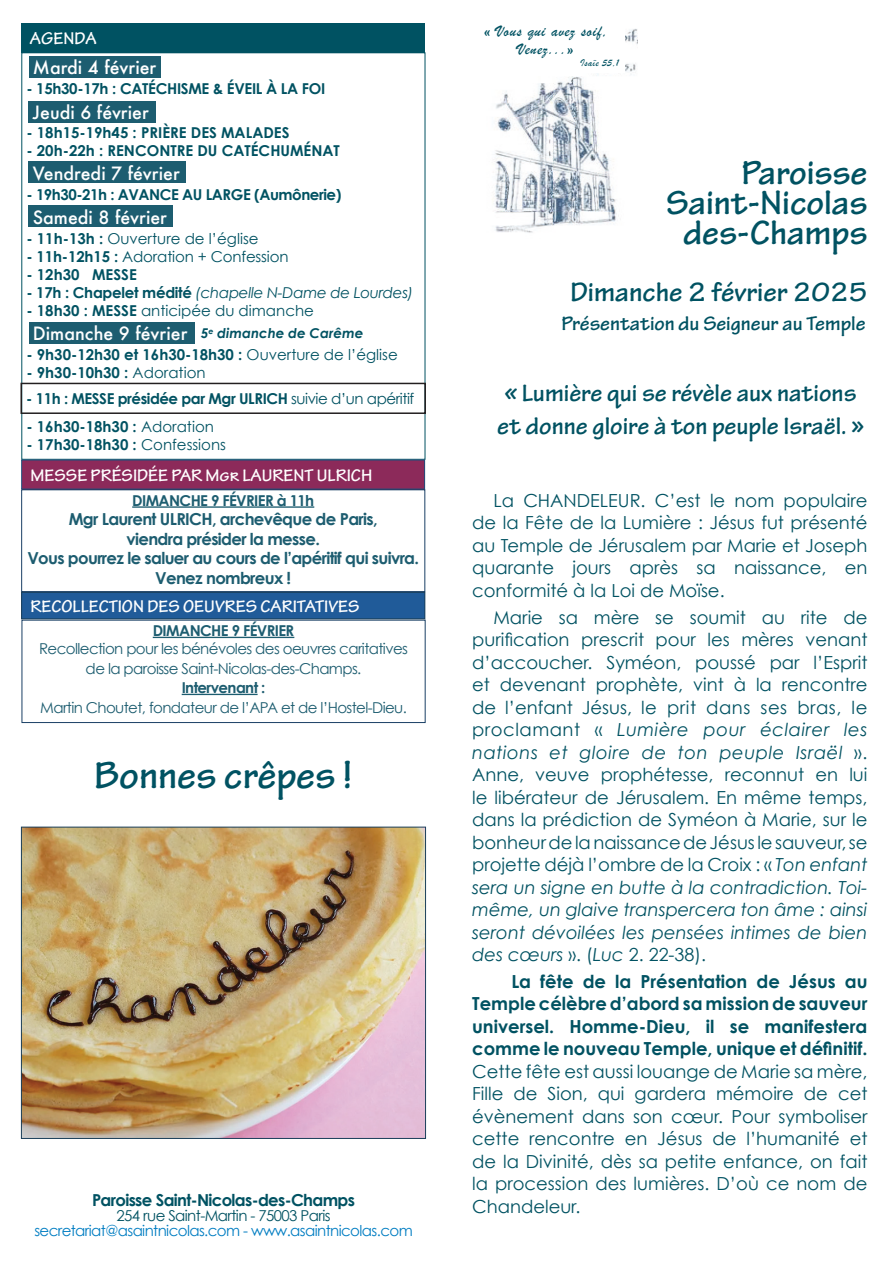
<style>
.page{position:relative;width:893px;height:1263px;background:#fff}
.page>*{position:absolute;margin:0;border:0;box-sizing:border-box;transform-origin:0 0}
.t1{font:700 40.5px "Tekton Pro";color:#005262}
.t2{font:700 36px/30px "Tekton Pro";color:#005262;text-align:right}
.t3{font:700 28.5px "Tekton Pro";color:#005262}
.t4{font:700 25.5px/32.5px "Tekton Pro";color:#005262}
.t5{font:700 21px "Tekton Pro";color:#005262}
.t6{font:18px/22.5px "Century Gothic";color:#005262;text-align:justify}
.t7{font:700 18px/22.5px "Century Gothic";color:#005262;text-align:justify}
.t8{font:700 18px "Tekton Pro";color:#fff}
.t9{font:500 17.85px "Futura";color:#fff}
.t10{font:700 16.5px/19.5px "Century Gothic";letter-spacing:-.04em;color:#1d5d70;text-align:center}
.t11{font:700 16.5px "Century Gothic";letter-spacing:-.04em;color:#005262}
.t12{font:16.5px/18px "Brush Script";letter-spacing:.04em;color:#005262;text-align:center}
.t13{font:700 15px "Century Gothic";color:#005262}
.t14{font:15px/19.5px "Century Gothic";letter-spacing:-.04em;color:#1d5d70;text-align:center}
.t15{font:15px "Century Gothic";letter-spacing:-.01em;color:#005262}
.t16{font:700 15px "Century Gothic";letter-spacing:-.03em;color:#005262}
.t17{font:15px "Century Gothic";letter-spacing:-.04em;color:#007dc2}
.t18{font:700 15px "Century Gothic";letter-spacing:-.04em;color:#1d5d70}
.t19{font:italic 15px "Century Gothic";letter-spacing:-.02em;color:#005262}
.t20{font:700 15px "Century Gothic";letter-spacing:-.02em;color:#005262}
.t21{font:15px "Century Gothic";letter-spacing:-.04em;color:#005262}
.t22{font:italic 700 13.5px "Century Gothic";color:#005262}
.t23{font:10.5px "Brush Script";letter-spacing:.04em;color:#005262}
.s1{font-weight:700}
.s2{font-weight:700;font-style:normal}
.s3{font-weight:400}
.s4{font-style:italic}
</style>
<div class="page">
<img style="left:492px;top:29px;width:146px;height:204px">
<div style="left:466px;top:22px;width:159px;height:50px;background:#fff"></div>
<div style="left:21px;top:23px;width:404px;height:29px;background:#005262"></div>
<div style="left:29px;top:322px;width:166px;height:21px;background:#1d5d70"></div>
<div style="left:29px;top:56px;width:132px;height:22px;background:#1d5d70"></div>
<div style="left:29px;top:101px;width:127px;height:21px;background:#1d5d70"></div>
<div style="left:29px;top:206px;width:144px;height:21px;background:#1d5d70"></div>
<div style="left:29px;top:162px;width:157px;height:21px;background:#1d5d70"></div>
<hr style="left:153px;top:637px;width:141px;height:1px;background:#1d5d70">
<hr style="left:182px;top:694px;width:76px;height:1px;background:#1d5d70">
<div style="left:22px;top:620px;width:404px;height:103px;border:1px solid #1a4065"></div>
<div style="left:22px;top:592px;width:403px;height:27px;background:#205b99"></div>
<div style="left:21px;top:592px;width:404px;height:27px;border:1px solid #1b405b"></div>
<div style="left:22px;top:460px;width:403px;height:29px;background:#8c2a5a"></div>
<div style="left:21px;top:460px;width:404px;height:29px;border:1px solid #214d7b"></div>
<hr style="left:132px;top:506px;width:182px;height:2px;background:#1d5d70">
<div style="left:21px;top:489px;width:404px;height:103px;border:1px solid #1a4065"></div>
<img style="left:23px;top:829px;width:401px;height:307px">
<div style="left:21px;top:827px;width:405px;height:311px;border:1px solid #1b405b"></div>
<div style="left:21px;top:383px;width:405px;height:31px;border:2px solid #231f20"></div>
<p class="t8" style="left:30px;top:27px;width:68px">AGENDA</p>
<p class="t9" style="left:33px;top:55px;width:125px">Mardi 4 février</p>
<p class="t9" style="left:33px;top:100px;width:117px">Jeudi 6 février</p>
<p class="t20" style="left:26px;top:79px;width:300px">- 15h30-17h : CATÉCHISME &amp; ÉVEIL À LA FOI</p>
<p class="t13" style="left:26px;top:123px;width:265px">- 18h15-19h45 : PRIÈRE DES MALADES</p>
<p class="t13" style="left:26px;top:141px;width:315px">- 20h-22h : RENCONTRE DU CATÉCHUMÉNAT</p>
<p class="t16" style="left:26px;top:185px;width:316px">- 19h30-21h : AVANCE AU LARGE (Aumônerie)</p>
<p class="t15" style="left:26px;top:229px;width:234px"><span class="s1">- 11h-13h :</span> Ouverture de l’église</p>
<p class="t15" style="left:26px;top:247px;width:264px"><span class="s1">- 11h-12h15 :</span> Adoration + Confession</p>
<p class="t13" style="left:26px;top:265px;width:112px">- 12h30 MESSE</p>
<p class="t19" style="left:26px;top:283px;width:388px"><span class="s2">- 17h : Chapelet médité</span> (chapelle N-Dame de Lourdes)</p>
<p class="t15" style="left:26px;top:301px;width:289px"><span class="s1">- 18h30 : MESSE</span> anticipée du dimanche</p>
<p class="t22" style="left:201px;top:324px;width:164px">5<sup>e</sup> dimanche de Carême</p>
<p class="t13" style="left:26px;top:345px;width:373px">- 9h30-12h30 et 16h30-18h30 : <span class="s3">Ouverture de l’église</span></p>
<p class="t13" style="left:26px;top:363px;width:181px">- 9h30-10h30 : <span class="s3">Adoration</span></p>
<p class="t9" style="left:33px;top:161px;width:148px">Vendredi 7 février</p>
<p class="t9" style="left:33px;top:205px;width:136px">Samedi 8 février</p>
<p class="t9" style="left:33px;top:321px;width:156px">Dimanche 9 février</p>
<p class="t16" style="left:26px;top:389px;width:390px">- 11h : MESSE présidée par Mgr ULRICH <span class="s3">suivie d’un apéritif</span></p>
<p class="t13" style="left:26px;top:417px;width:189px">- 16h30-18h30 : <span class="s3">Adoration</span></p>
<p class="t13" style="left:26px;top:435px;width:201px">- 17h30-18h30 : <span class="s3">Confessions</span></p>
<p class="t8" style="left:31px;top:464px;width:343px">MESSE PRÉSIDÉE PAR Mgr LAURENT ULRICH</p>
<p class="t18" style="left:132px;top:491px;width:184px">DIMANCHE 9 FÉVRIER à 11h</p>
<p class="t10" style="left:27px;top:509px;width:393px">Mgr Laurent ULRICH, archevêque de Paris,<br>viendra présider la messe.<br>Vous pourrez le saluer au cours de l’apéritif qui suivra.<br>Venez nombreux !</p>
<p class="t8" style="left:31px;top:595px;width:330px">RECOLLECTION DES OEUVRES CARITATIVES</p>
<p class="t18" style="left:153px;top:621px;width:143px">DIMANCHE 9 FÉVRIER</p>
<p class="t14" style="left:39px;top:639px;width:370px">Recollection pour les bénévoles des oeuvres caritatives de la paroisse Saint-Nicolas-des-Champs.</p>
<p class="t18" style="left:182px;top:678px;width:85px">Intervenant :</p>
<p class="t14" style="left:40px;top:697px;width:368px">Martin Choutet, fondateur de l’APA et de l’Hostel-Dieu.</p>
<h1 class="t1" style="left:94px;top:752px;width:260px">Bonnes crêpes !</h1>
<p class="t11" style="left:92px;top:1190px;width:265px">Paroisse Saint-Nicolas-des-Champs</p>
<p class="t21" style="left:117px;top:1207px;width:215px">254 rue Saint-Martin - 75003 Paris</p>
<p class="t17" style="left:34px;top:1222px;width:380px">secretariat@asaintnicolas.com - www.asaintnicolas.com</p>
<p class="t12" style="left:484px;top:22px;width:125px">« Vous qui avez soif,<br>Venez...»</p>
<p class="t23" style="left:580px;top:56px;width:40px">Isaïe 55,1</p>
<h2 class="t2" style="left:666px;top:159px;width:203px">Paroisse<br>Saint-Nicolas des-Champs</h2>
<h3 class="t3" style="left:570px;top:276px;width:298px">Dimanche 2 février 2025</h3>
<p class="t5" style="left:561px;top:311px;width:306px">Présentation du Seigneur au Temple</p>
<h3 class="t4" style="left:497px;top:377px;width:368px">« Lumière qui se révèle aux nations et donne gloire à ton peuple Israël. »</h3>
<p class="t6" style="left:472px;top:489px;width:397px;text-indent:21px">La CHANDELEUR. C’est le nom populaire de la Fête de la Lumière : Jésus fut présenté au Temple de Jérusalem par Marie et Joseph quarante jours après sa naissance, en conformité à la Loi de Moïse.</p>
<p class="t6" style="left:472px;top:605px;width:397px;text-indent:21px">Marie sa mère se soumit au rite de purification prescrit pour les mères venant d’accoucher. Syméon, poussé par l’Esprit et devenant prophète, vint à la rencontre de l’enfant Jésus, le prit dans ses bras, le proclamant « <span class="s4">Lumière pour éclairer les nations et gloire de ton peuple Israël</span> ».<br>Anne, veuve prophétesse, reconnut en lui le libérateur de Jérusalem. En même temps, dans la prédiction de Syméon à Marie, sur le bonheur de la naissance de Jésus le sauveur, se projette déjà l’ombre de la Croix : « <span class="s4">Ton enfant sera un signe en butte à la contradiction. Toi&shy;même, un glaive transpercera ton âme : ainsi seront dévoilées les pensées intimes de bien des cœurs</span> ». (<span class="s4">Luc</span> 2. 22-38).</p>
<p class="t7" style="left:472px;top:970px;width:397px;text-indent:39px">La fête de la Présentation de Jésus au Temple célèbre d’abord sa mission de sauveur universel. Homme-Dieu, il se manifestera comme le nouveau Temple, unique et définitif.</p>
<p class="t6" style="left:472px;top:1060px;width:397px">Cette fête est aussi louange de Marie sa mère, Fille de Sion, qui gardera mémoire de cet évènement dans son cœur. Pour symboliser cette rencontre en Jésus de l’humanité et de la Divinité, dès sa petite enfance, on fait la procession des lumières. D’où ce nom de Chandeleur.</p>
</div>
